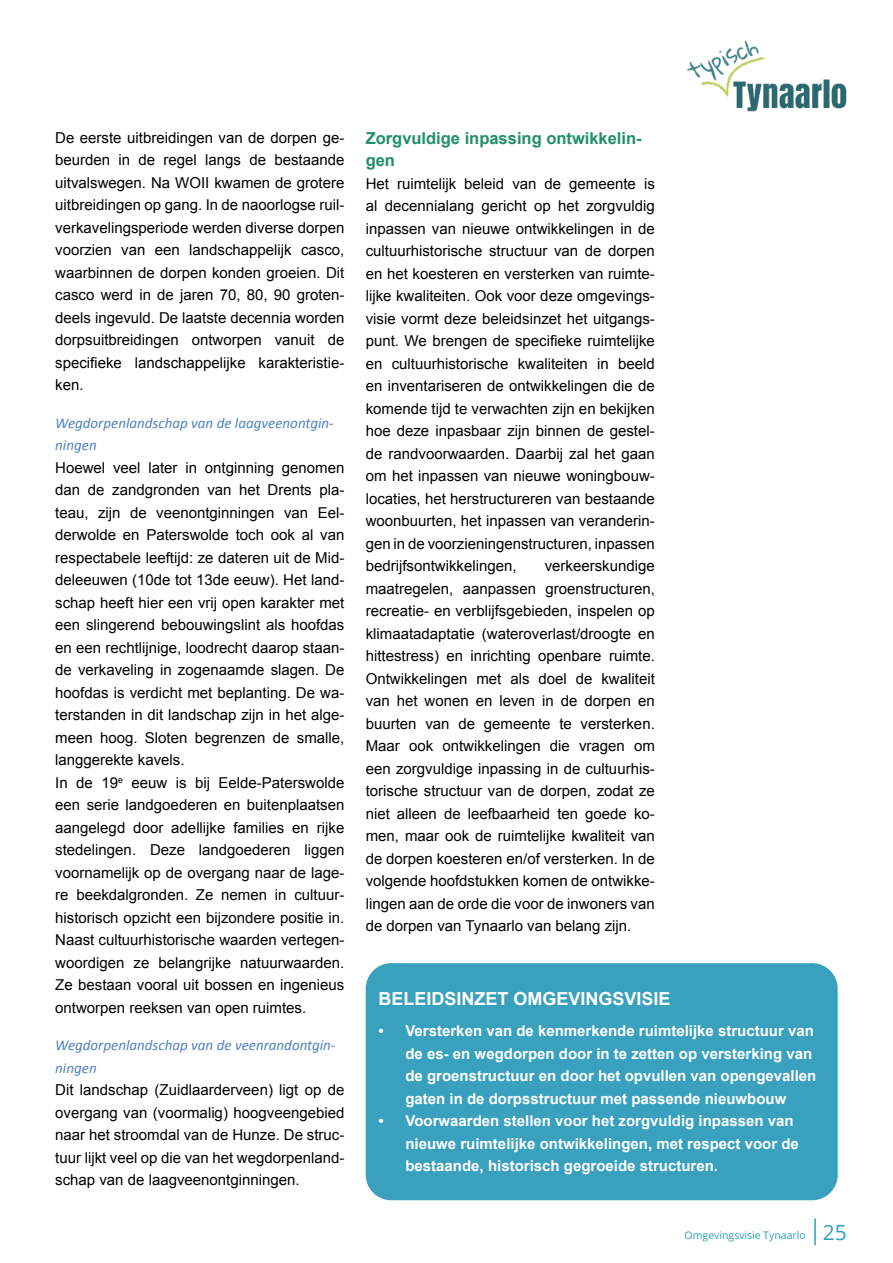
<style>
.page{position:relative;width:893px;height:1263px;background:#fff}
.page>*{position:absolute;margin:0;border:0;box-sizing:border-box;transform-origin:0 0}
.t1{font:700 18px "Arial";color:#fff}
.t2{font:700 16.5px/22.5px "Arial";color:#208f6b}
.t3{font:15px/22.5px "Arial";color:#000;text-align:justify}
.t4{font:700 15px/22.5px "Arial";color:#fff}
.t5{font:italic 15px/22.5px "Calibri";color:#4f81bd}
.t6{font:10.5px "Open Sans";color:#319fbd}
.s1{font-size:21px}
</style>
<div class="page">
<hr style="left:814px;top:1218px;width:2px;height:27px;background:#319fbd">
<img style="left:687px;top:40px;width:160px;height:72px">
<div style="left:366px;top:963px;width:472px;height:237px;background:#39a0bd;border-radius:26px"></div>
<p class="t3" style="left:55px;top:126px;width:291px">De eerste uitbreidingen van de dorpen ge&shy;beurden in de regel langs de bestaande uitvalswegen. Na WOII kwamen de grotere uitbreidingen op gang. In de naoorlogse ruil&shy;verkavelingsperiode werden diverse dorpen voorzien van een landschappelijk casco, waarbinnen de dorpen konden groeien. Dit casco werd in de jaren 70, 80, 90 groten&shy;deels ingevuld. De laatste decennia worden dorpsuitbreidingen ontworpen vanuit de specifieke landschappelijke karakteristie&shy;ken.</p>
<p class="t5" style="left:55px;top:411px;width:280px">Wegdorpenlandschap van de laagveenontgin&shy;ningen</p>
<p class="t3" style="left:55px;top:456px;width:291px;text-align:left">Hoewel veel later in ontginning genomen dan de zandgronden van het Drents pla&shy;teau, zijn de veenontginningen van Eel&shy;derwolde en Paterswolde toch ook al van respectabele leeftijd: ze dateren uit de Mid&shy;deleeuwen (10de tot 13de eeuw). Het land&shy;schap heeft hier een vrij open karakter met een slingerend bebouwingslint als hoofdas en een rechtlijnige, loodrecht daarop staan&shy;de verkaveling in zogenaamde slagen. De hoofdas is verdicht met beplanting. De wa&shy;terstanden in dit landschap zijn in het alge&shy;meen hoog. Sloten begrenzen de smalle, langgerekte kavels.<br>In de 19<sup>e</sup> eeuw is bij Eelde-Paterswolde een serie landgoederen en buitenplaatsen aangelegd door adellijke families en rijke stedelingen. Deze landgoederen liggen voornamelijk op de overgang naar de lage&shy;re beekdalgronden. Ze nemen in cultuur&shy;historisch opzicht een bijzondere positie in.<br>Naast cultuurhistorische waarden vertegen&shy;woordigen ze belangrijke natuurwaarden.<br>Ze bestaan vooral uit bossen en ingenieus ontworpen reeksen van open ruimtes.</p>
<p class="t5" style="left:55px;top:1033px;width:282px">Wegdorpenlandschap van de veenrandontgin&shy;ningen</p>
<p class="t3" style="left:55px;top:1079px;width:291px">Dit landschap (Zuidlaarderveen) ligt op de overgang van (voormalig) hoogveengebied naar het stroomdal van de Hunze. De struc&shy;tuur lijkt veel op die van het wegdorpenland&shy;schap van de laagveenontginningen.</p>
<p class="t2" style="left:366px;top:127px;width:277px">Zorgvuldige inpassing ontwikkelin&shy;gen</p>
<p class="t3" style="left:366px;top:172px;width:291px">Het ruimtelijk beleid van de gemeente is al decennialang gericht op het zorgvuldig inpassen van nieuwe ontwikkelingen in de cultuurhistorische structuur van de dorpen en het koesteren en versterken van ruimte&shy;lijke kwaliteiten. Ook voor deze omgevings&shy;visie vormt deze beleidsinzet het uitgangs&shy;punt. We brengen de specifieke ruimtelijke en cultuurhistorische kwaliteiten in beeld en inventariseren de ontwikkelingen die de komende tijd te verwachten zijn en bekijken hoe deze inpasbaar zijn binnen de gestel&shy;de randvoorwaarden. Daarbij zal het gaan om het inpassen van nieuwe woningbouw&shy;locaties, het herstructureren van bestaande woonbuurten, het inpassen van veranderin&shy;gen in de voorzieningenstructuren, inpassen bedrijfsontwikkelingen,</p>
<p class="t3" style="left:366px;top:555px;width:291px;text-indent:179px">verkeerskundige maatregelen, aanpassen groenstructuren, recreatie- en verblijfsgebieden, inspelen op klimaatadaptatie (wateroverlast/droogte en hittestress) en inrichting openbare ruimte.<br>Ontwikkelingen met als doel de kwaliteit van het wonen en leven in de dorpen en buurten van de gemeente te versterken.<br>Maar ook ontwikkelingen die vragen om een zorgvuldige inpassing in de cultuurhis&shy;torische structuur van de dorpen, zodat ze niet alleen de leefbaarheid ten goede ko&shy;men, maar ook de ruimtelijke kwaliteit van de dorpen koesteren en/of versterken. In de volgende hoofdstukken komen de ontwikke&shy;lingen aan de orde die voor de inwoners van de dorpen van Tynaarlo van belang zijn.</p>
<p class="t1" style="left:378px;top:987px;width:294px">BELEIDSINZET OMGEVINGSVISIE</p>
<p class="t4" style="left:405px;top:1020px;width:412px;text-indent:-27px">• Versterken van de kenmerkende ruimtelijke structuur van de es- en wegdorpen door in te zetten op versterking van de groenstructuur en door het opvullen van opengevallen gaten in de dorpsstructuur met passende nieuwbouw</p>
<p class="t4" style="left:405px;top:1110px;width:395px;text-indent:-27px">• Voorwaarden stellen voor het zorgvuldig inpassen van nieuwe ruimtelijke ontwikkelingen, met respect voor de bestaande, historisch gegroeide structuren.</p>
<p class="t6" style="left:685px;top:1228px;width:164px">Omgevingsvisie Tynaarlo <span class="s1">25</span></p>
</div>
